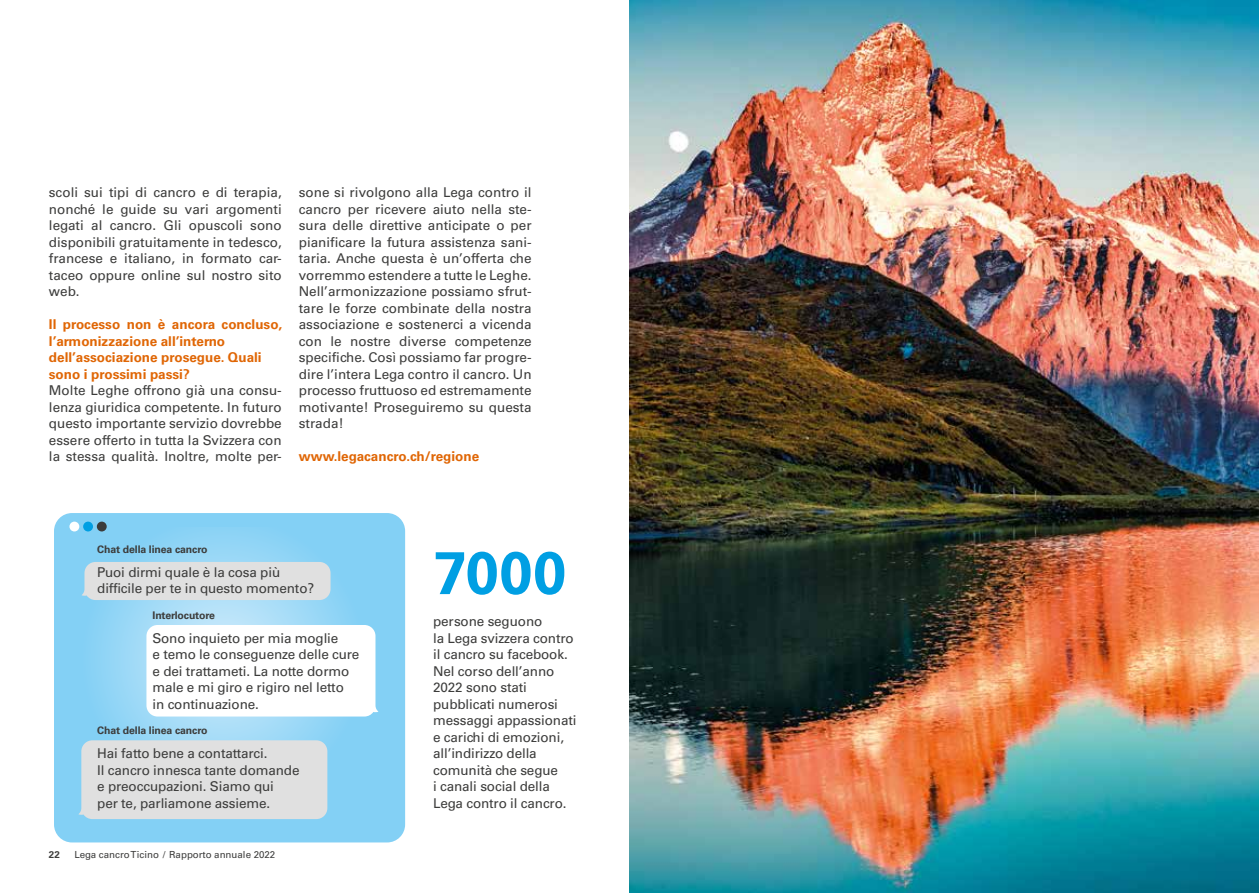
<style>
.page{position:relative;width:1259px;height:893px;background:#fff}
.page>*{position:absolute;margin:0;border:0;box-sizing:border-box;transform-origin:0 0}
.t1{font:700 60px "Univers LT Std";color:#009fe3}
.t2{font:13.5px/16.5px "Univers LT Std";letter-spacing:-.01em;color:#3c3c3b}
.t3{font:700 13.5px/16.5px "Univers LT Std";color:#e06605}
.t4{font:700 10.5px "Univers LT Std";letter-spacing:-.01em;color:#3c3c3b}
.t5{font:9.75px "Univers LT Std";color:#3c3c3b}
.t6{font:700 9.75px "Univers LT Std";color:#3c3c3b}
</style>
<div class="page">
<div style="left:54px;top:513px;width:351px;height:329px;background:#83d0f5;border-radius:18px"></div>
<div style="left:69px;top:522px;width:10px;height:9px;background:#fff;border-radius:50%"></div>
<div style="left:83px;top:522px;width:10px;height:9px;background:#009fe3;border-radius:50%"></div>
<div style="left:97px;top:522px;width:10px;height:9px;background:#3c3c3b;border-radius:50%"></div>
<svg style="left:81px;top:527px;width:284px;height:286px"></svg>
<div style="left:81px;top:562px;width:249px;height:38px;background:#e0e0e0"></div>
<div style="left:78px;top:740px;width:249px;height:79px;background:#e0e0e0"></div>
<div style="left:146px;top:625px;width:232px;height:91px;background:#fff"></div>
<img style="left:629px;top:0;width:630px;height:893px">
<p class="t2" style="left:49px;top:184px;width:234px;text-align:justify">scoli sui tipi di cancro e di terapia, nonché le guide su vari argomenti legati al cancro. Gli opuscoli sono disponibili gratuitamente in tedesco, francese e italiano, in formato car&shy;taceo oppure online sul nostro sito web.</p>
<p class="t3" style="left:49px;top:316px;width:235px">Il processo non è ancora concluso, l’armonizzazione all’interno dell’associazione prosegue. Quali sono i prossimi passi?</p>
<p class="t2" style="left:49px;top:382px;width:234px;text-align:justify">Molte Leghe offrono già una consu&shy;lenza giuridica competente. In futuro questo importante servizio dovrebbe essere offerto in tutta la Svizzera con la stessa qualità. Inoltre, molte per-</p>
<p class="t2" style="left:299px;top:184px;width:234px;text-align:justify">sone si rivolgono alla Lega contro il cancro per ricevere aiuto nella ste&shy;sura delle direttive anticipate o per pianificare la futura assistenza sani&shy;taria. Anche questa è un’offerta che vorremmo estendere a tutte le Leghe.<br>Nell’armonizzazione possiamo sfrut&shy;tare le forze combinate della nostra associazione e sostenerci a vicenda con le nostre diverse competenze specifiche. Così possiamo far progre&shy;dire l’intera Lega contro il cancro. Un processo fruttuoso ed estremamente motivante! Proseguiremo su questa strada!</p>
<p class="t3" style="left:299px;top:448px;width:182px">www.legacancro.ch/regione</p>
<p class="t4" style="left:97px;top:543px;width:112px">Chat della linea cancro</p>
<p class="t2" style="left:97px;top:564px;width:218px">Puoi dirmi quale è la cosa più difficile per te in questo momento?</p>
<p class="t4" style="left:152px;top:609px;width:64px">Interlocutore</p>
<p class="t2" style="left:152px;top:630px;width:208px">Sono inquieto per mia moglie<br>e temo le conseguenze delle cure e dei trattameti. La notte dormo male e mi giro e rigiro nel letto<br>in continuazione.</p>
<p class="t4" style="left:97px;top:725px;width:112px">Chat della linea cancro</p>
<p class="t2" style="left:97px;top:745px;width:204px">Hai fatto bene a contattarci.<br>Il cancro innesca tante domande e preoccupazioni. Siamo qui<br>per te, parliamone assieme.</p>
<p class="t6" style="left:49px;top:849px;width:12px">22</p>
<p class="t5" style="left:74px;top:849px;width:202px">Lega cancro Ticino / Rapporto annuale 2022</p>
<h1 class="t1" style="left:433px;top:538px;width:134px">7000</h1>
<p class="t2" style="left:433px;top:613px;width:145px">persone seguono<br>la Lega svizzera contro il cancro su facebook.<br>Nel corso dell’anno<br>2022 sono stati pubblicati numerosi messaggi appassionati e carichi di emozioni, all’indirizzo della comunità che segue<br>i canali social della<br>Lega contro il cancro.</p>
</div>
